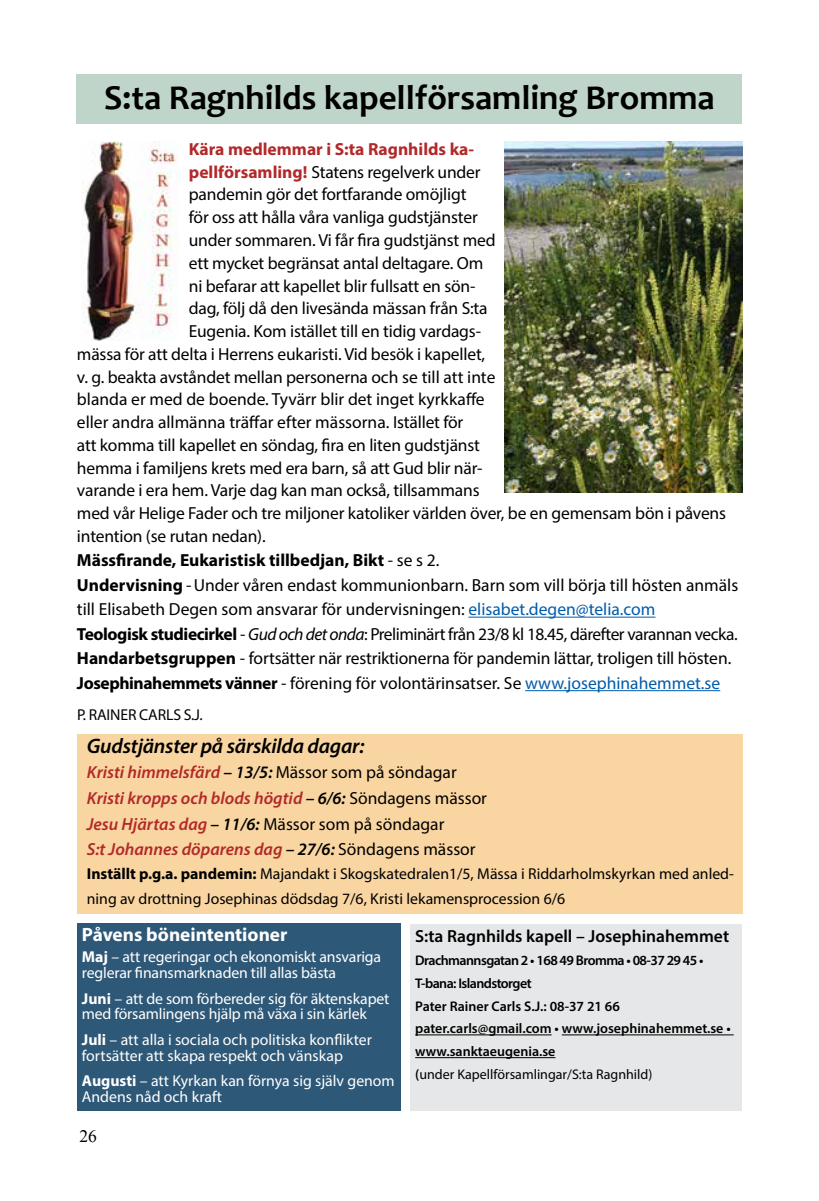
<style>
.page{position:relative;width:819px;height:1201px;background:#fff}
.page>*{position:absolute;margin:0;border:0;box-sizing:border-box;transform-origin:0 0}
.t1{font:700 35px "Candara";color:#000}
.t2{font:italic 600 21px "Myriad Pro";letter-spacing:-.01em;color:#000}
.t3{font:700 19.25px "Myriad Pro";color:#fff}
.t4{font:17.5px/24.5px "Myriad Pro";letter-spacing:-.01em;color:#000}
.t5{font:italic 600 17.5px/26.2px "Myriad Pro";color:#b2292a}
.t6{font:600 17.5px "Myriad Pro";color:#000}
.t7{font:700 17.5px "Myriad Pro";color:#b2292a}
.t8{font:17.5px "Times New Roman";color:#000}
.t9{font:15.75px/15.8px "Myriad Pro";letter-spacing:-.01em;color:#fff}
.t10{font:15.75px/24.5px "Myriad Pro";color:#000}
.t11{font:600 14px/22.8px "Myriad Pro";color:#000}
.s1{font-weight:700;color:#b2292a}
.s2{font-weight:700}
.s3{color:#005baa}
.s4{font-style:italic}
.s5{color:#000}
.s6{font-weight:400;font-style:normal;color:#000}
.s7{font-weight:400}
</style>
<div class="page">
<div style="left:77px;top:74px;width:665px;height:50px;background:#bfd5ca"></div>
<hr style="left:468px;top:616px;width:187px;height:1px;background:#005baa">
<hr style="left:525px;top:690px;width:195px;height:1px;background:#005baa">
<img style="left:82px;top:142px;width:95px;height:198px">
<div style="left:410px;top:924px;width:332px;height:186px;background:#e6e7e8"></div>
<hr style="left:415px;top:1034px;width:136px;height:1px;background:#000">
<hr style="left:561px;top:1034px;width:172px;height:1px;background:#000">
<hr style="left:415px;top:1057px;width:140px;height:1px;background:#000">
<div style="left:77px;top:923px;width:323px;height:187px;background:#2e5877"></div>
<div style="left:77px;top:734px;width:665px;height:180px;background:#f9d5a1"></div>
<img style="left:505px;top:142px;width:237px;height:351px">
<h1 class="t1" style="left:104px;top:75px;width:612px">S:ta Ragnhilds kapellförsamling Bromma</h1>
<p class="t7" style="left:189px;top:138px;width:287px">Kära medlemmar i S:ta Ragnhilds ka-</p>
<p class="t4" style="left:189px;top:159px;width:293px"><span class="s1">pellförsamling!</span> Statens regelverk under</p>
<p class="t4" style="left:189px;top:182px;width:279px">pandemin gör det fortfarande omöjligt</p>
<p class="t4" style="left:189px;top:205px;width:290px">för oss att hålla våra vanliga gudstjänster</p>
<p class="t4" style="left:189px;top:227px;width:308px">under sommaren. Vi får fira gudstjänst med</p>
<p class="t4" style="left:189px;top:250px;width:296px">ett mycket begränsat antal deltagare. Om</p>
<p class="t4" style="left:189px;top:273px;width:288px">ni befarar att kapellet blir fullsatt en sön-</p>
<p class="t4" style="left:189px;top:296px;width:300px">dag, följ då den livesända mässan från S:ta</p>
<p class="t4" style="left:189px;top:318px;width:294px">Eugenia. Kom istället till en tidig vardags-</p>
<p class="t4" style="left:77px;top:341px;width:410px">mässa för att delta i Herrens eukaristi. Vid besök i kapellet,</p>
<p class="t4" style="left:77px;top:364px;width:420px">v. g. beakta avståndet mellan personerna och se till att inte</p>
<p class="t4" style="left:77px;top:387px;width:409px">blanda er med de boende. Tyvärr blir det inget kyrkkaffe</p>
<p class="t4" style="left:77px;top:409px;width:388px">eller andra allmänna träffar efter mässorna. Istället för</p>
<p class="t4" style="left:77px;top:432px;width:404px">att komma till kapellet en söndag, fira en liten gudstjänst</p>
<p class="t4" style="left:77px;top:455px;width:407px">hemma i familjens krets med era barn, så att Gud blir när-</p>
<p class="t4" style="left:77px;top:478px;width:404px">varande i era hem. Varje dag kan man också, tillsammans</p>
<p class="t4" style="left:77px;top:500px;width:650px">med vår Helige Fader och tre miljoner katoliker världen över, be en gemensam bön i påvens</p>
<p class="t4" style="left:77px;top:523px;width:190px">intention (se rutan nedan).</p>
<p class="t4" style="left:77px;top:548px;width:662px"><span class="s2">Mässfirande, Eukaristisk tillbedjan, Bikt</span> - se s 2.<br><span class="s2">Undervisning</span> -Under våren endast kommunionbarn. Barn som vill börja till hösten anmäls till Elisabeth Degen som ansvarar för undervisningen: <span class="s3">elisabet.degen@telia.com<br></span><span class="s2">Teologisk studiecirkel</span> - <span class="s4">Gud och det onda</span>: Preliminärt från 23/8 kl 18.45, därefter varannan vecka.<br><span class="s2">Handarbetsgruppen</span> - fortsätter när restriktionerna för pandemin lättar, troligen till hösten.<br><span class="s2">Josephinahemmets vänner</span> - förening för volontärinsatser. Se <span class="s3">www.josephinahemmet.se</span></p>
<p class="t10" style="left:77px;top:702px;width:80px">p. rAINER Carlss</p>
<p class="t10" style="left:191px;top:702px;width:13px">.j.</p>
<p class="t2" style="left:87px;top:733px;width:279px">Gudstjänster på särskilda dagar:</p>
<p class="t5" style="left:87px;top:758px;width:401px">Kristi himmelsfärd <span class="s5">– 13/5:</span> <span class="s6">Mässor som på söndagar<br></span>Kristi kropps och blods högtid <span class="s5">– 6/6:</span> <span class="s6">Söndagens mässor<br></span>Jesu Hjärtas dag <span class="s5">– 11/6:</span> <span class="s6">Mässor som på söndagar</span></p>
<p class="t5" style="left:87px;top:835px;width:390px">S:t Johannes döparens dag <span class="s5">– 27/6:</span> <span class="s6">Söndagens mässor</span></p>
<p class="t10" style="left:87px;top:861px;width:648px"><span class="s2">Inställt p.g.a. pandemin:</span> Majandakt i Skogskatedralen1/5, Mässa i Riddarholmskyrkan med anled&shy;ning av drottning Josephinas dödsdag 7/6, Kristi lekamensprocession 6/6</p>
<p class="t3" style="left:82px;top:922px;width:207px">Påvens böneintentioner</p>
<p class="t9" style="left:82px;top:948px;width:301px"><span class="s2">Maj</span> – att regeringar och ekonomiskt ansvariga reglerar finansmarknaden till allas bästa</p>
<p class="t9" style="left:82px;top:990px;width:309px"><span class="s2">Juni</span> – att de som förbereder sig för äktenskapet med församlingens hjälp må växa i sin kärlek</p>
<p class="t9" style="left:82px;top:1031px;width:291px"><span class="s2">Juli</span> – att alla i sociala och politiska konflikter fortsätter att skapa respekt och vänskap</p>
<p class="t9" style="left:82px;top:1073px;width:314px"><span class="s2">Augusti</span> – att Kyrkan kan förnya sig själv genom<br>Andens nåd och kraft</p>
<p class="t8" style="left:79px;top:1124px;width:19px">26</p>
<p class="t6" style="left:415px;top:925px;width:315px">S:ta Ragnhilds kapell – Josephinahemmet</p>
<p class="t11" style="left:415px;top:948px;width:317px">Drachmannsgatan 2 • 168 49 Bromma • 08-37 29 45 • T-bana: Islandstorget<br>Pater Rainer Carls S.J.: 08-37 21 66 pater.carls@gmail.com • www.josephinahemmet.se • www.sanktaeugenia.se<br>(<span class="s7">under Kapellförsamlingar/S:ta Ragnhild)</span></p>
</div>
